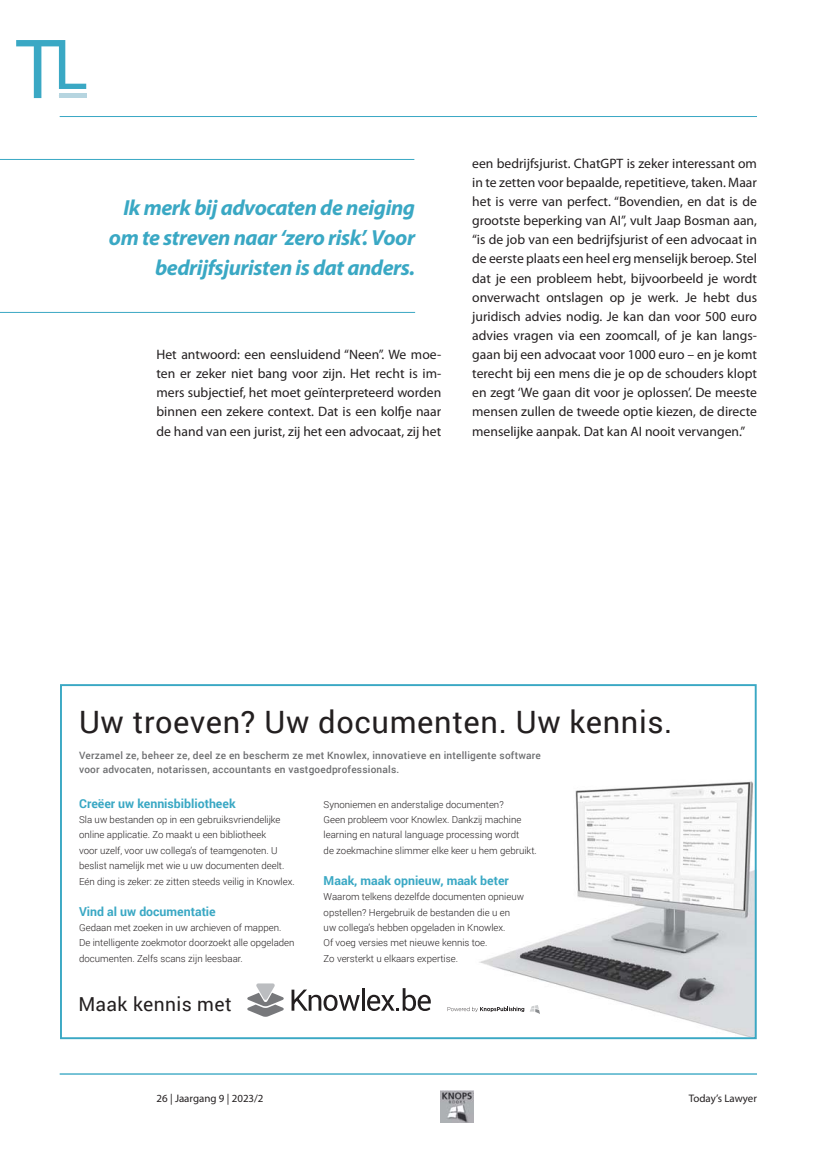
<style>
.page{position:relative;width:817px;height:1153px;background:#fff}
.page>*{position:absolute;margin:0;border:0;box-sizing:border-box;transform-origin:0 0}
.t1{font:30.75px "Roboto";letter-spacing:.02em;color:#231f20}
.t2{font:italic 700 21.9px/30px "Myriad Pro";letter-spacing:-.02em;color:#3aa8c4;text-align:right}
.t3{font:19.2px "Roboto";letter-spacing:.02em;color:#231f20}
.t4{font:13.65px/19px "Myriad Pro";color:#231f20;text-align:justify}
.t5{font:700 12.3px "Roboto";color:#3aa8c4}
.t6{font:10.95px "Myriad Pro";color:#231f20}
.t7{font:500 10.05px/14.4px "Roboto";letter-spacing:.02em;color:#6d6e70}
.t8{font:300 9.6px/15.5px "Roboto";color:#231f20}
</style>
<div class="page">
<img style="left:440px;top:1090px;width:33px;height:32px">
<svg style="left:16px;top:40px;width:70px;height:58px"></svg>
<div style="left:59px;top:93px;width:27px;height:5px;background:#b6d5e0"></div>
<hr style="left:60px;top:1073px;width:696px;height:1px;background:#3aa8c4">
<hr style="left:60px;top:116px;width:696px;height:1px;background:#3aa8c4">
<hr style="left:0;top:159px;width:414px;height:1px;background:#3aa8c4">
<hr style="left:0;top:312px;width:415px;height:1px;background:#3aa8c4">
<img style="left:479px;top:781px;width:274px;height:255px">
<div style="left:60px;top:684px;width:696px;height:355px;border:2px solid #3aa8c4"></div>
<svg style="left:447px;top:1004px;width:93px;height:10px"></svg>
<svg style="left:291px;top:989px;width:69px;height:22px"></svg>
<hr style="left:361px;top:988px;width:3px;height:22px;background:#231f20">
<svg style="left:367px;top:988px;width:63px;height:23px"></svg>
<svg style="left:247px;top:983px;width:37px;height:33px"></svg>
<h2 class="t2" style="left:109px;top:194px;width:307px">Ik merk bij advocaten de neiging om te streven naar ‘zero risk’. Voor bedrijfsjuristen is dat anders.</h2>
<p class="t4" style="left:156px;top:346px;width:286px">Het antwoord: een eensluidend “Neen”. We moe&shy;ten er zeker niet bang voor zijn. Het recht is im&shy;mers subjectief, het moet geïnterpreteerd worden binnen een zekere context. Dat is een kolfje naar de hand van een jurist, zij het een advocaat, zij het</p>
<p class="t4" style="left:472px;top:155px;width:286px">een bedrijfsjurist. ChatGPT is zeker interessant om in te zetten voor bepaalde, repetitieve, taken. Maar het is verre van perfect. “Bovendien, en dat is de grootste beperking van AI”, vult Jaap Bosman aan, “is de job van een bedrijfsjurist of een advocaat in de eerste plaats een heel erg menselijk beroep. Stel dat je een probleem hebt, bijvoorbeeld je wordt onverwacht ontslagen op je werk. Je hebt dus juridisch advies nodig. Je kan dan voor 500 euro advies vragen via een zoomcall, of je kan langs&shy;gaan bij een advocaat voor 1000 euro – en je komt terecht bij een mens die je op de schouders klopt en zegt ‘We gaan dit voor je oplossen’. De meeste mensen zullen de tweede optie kiezen, de directe menselijke aanpak. Dat kan AI nooit vervangen.”</p>
<h1 class="t1" style="left:79px;top:700px;width:594px">Uw troeven? Uw documenten. Uw kennis.</h1>
<p class="t7" style="left:79px;top:747px;width:463px">Verzamel ze, beheer ze, deel ze en bescherm ze met Knowlex, innovatieve en intelligente software voor advocaten, notarissen, accountants en vastgoedprofessionals.</p>
<p class="t5" style="left:79px;top:794px;width:158px">Creëer uw kennisbibliotheek</p>
<p class="t8" style="left:79px;top:811px;width:217px">Sla uw bestanden op in een gebruiksvriendelijke online applicatie. Zo maakt u een bibliotheek<br>voor uzelf, voor uw collega’s of teamgenoten. U beslist namelijk met wie u uw documenten deelt.<br>Eén ding is zeker: ze zitten steeds veilig in Knowlex.</p>
<p class="t5" style="left:79px;top:902px;width:138px">Vind al uw documentatie</p>
<p class="t8" style="left:79px;top:919px;width:217px">Gedaan met zoeken in uw archieven of mappen.<br>De intelligente zoekmotor doorzoekt alle opge laden documenten. Zelfs scans zijn leesbaar.</p>
<h3 class="t3" style="left:78px;top:990px;width:155px">Maak kennis met</h3>
<p class="t8" style="left:323px;top:796px;width:215px">Synoniemen en anderstalige documenten?<br>Geen probleem voor Knowlex. Dankzij machine learning en natural language processing wordt<br>de zoekmachine slimmer elke keer u hem gebruikt.</p>
<p class="t5" style="left:323px;top:871px;width:187px">Maak, maak opnieuw, maak beter</p>
<p class="t8" style="left:323px;top:888px;width:202px">Waarom telkens dezelfde documenten opnieuw opstellen? Hergebruik de bestanden die u en uw collega’s hebben opgeladen in Knowlex.<br>Of voeg versies met nieuwe kennis toe.<br>Zo versterkt u elkaars expertise.</p>
<p class="t6" style="left:156px;top:1093px;width:108px">26 | Jaargang 9 | 2023/2</p>
<p class="t6" style="left:688px;top:1093px;width:70px">Today’s Lawyer</p>
</div>
